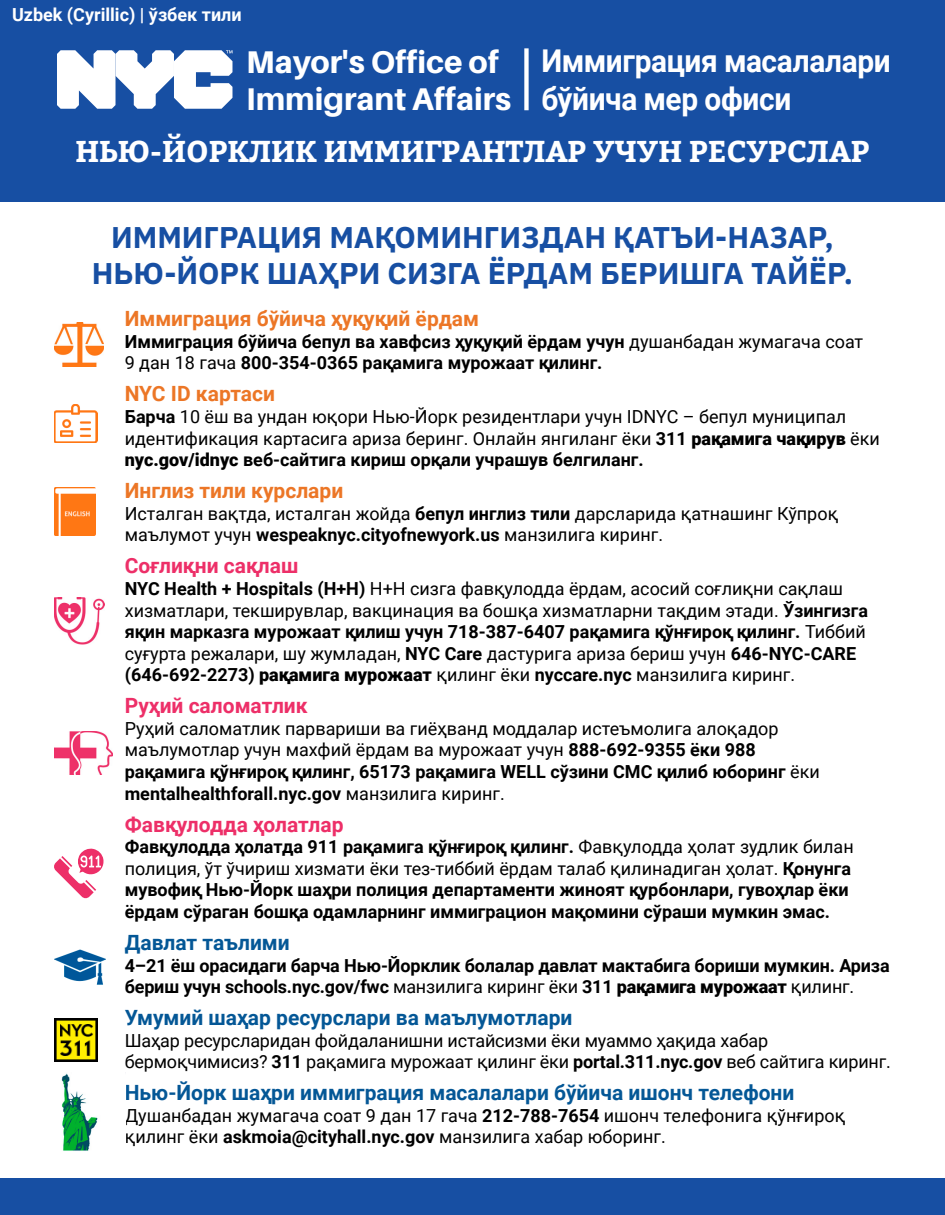
<style>
.page{position:relative;width:945px;height:1215px;background:#fff}
.page>*{position:absolute;margin:0;border:0;box-sizing:border-box;transform-origin:0 0}
.t1{font:700 31.35px/37.7px "Roboto";letter-spacing:-.01em;color:#fff;scale:.95 1}
.t2{font:800 31.35px/37.7px "Aileron";color:#fff}
.t3{font:700 30px/36px "IBM Plex Sans";color:#174fa3;text-align:center}
.t4{font:700 30px "Bitter";color:#fff}
.t5{font:700 21px "Roboto";color:#045796}
.t6{font:700 21px "Roboto";color:#ec7626}
.t7{font:700 21px "Roboto";color:#ed2f68}
.t8{font:18px/21.6px "Roboto";color:#000}
.t9{font:700 18px/21.6px "Roboto";color:#000}
.t10{font:700 18px "Roboto";color:#fff}
.s1{font-weight:400}
.s2{font-weight:700}
.s3{font-weight:900}
</style>
<div class="page">
<div style="left:0;top:0;width:945px;height:202px;background:#174fa3"></div>
<div style="left:0;top:1178px;width:945px;height:37px;background:#174fa3"></div>
<svg style="left:57px;top:50px;width:175px;height:59px"></svg>
<div style="left:524px;top:48px;width:5px;height:62px;background:#fff"></div>
<img style="left:54px;top:322px;width:50px;height:45px">
<img style="left:54px;top:404px;width:43px;height:39px">
<img style="left:54px;top:487px;width:42px;height:49px">
<img style="left:54px;top:597px;width:50px;height:47px">
<img style="left:54px;top:731px;width:59px;height:43px">
<svg style="left:54px;top:848px;width:50px;height:51px"></svg>
<img style="left:54px;top:950px;width:52px;height:34px">
<img style="left:54px;top:1018px;width:43px;height:44px">
<img style="left:61px;top:1073px;width:37px;height:78px">
<svg style="left:71px;top:1073px;width:27px;height:22px"></svg>
<p class="t10" style="left:12px;top:2px;width:231px">Uzbek (Cyrillic) | ўзбек тили</p>
<h1 class="t2" style="left:246px;top:43px;width:267px">Mayor's Office of<br>Immigrant Affairs</h1>
<h1 class="t1" style="left:542px;top:41px;width:369px">Иммиграция масалалари бўйича мер офиси</h1>
<h2 class="t4" style="left:76px;top:128px;width:795px">НЬЮ-ЙОРКЛИК ИММИГРАНТЛАР УЧУН РEСУРСЛАР</h2>
<h1 class="t3" style="left:92px;top:216px;width:763px">ИММИГРАЦИЯ МАҚОМИНГИЗДАН ҚАТЪИ-НАЗАР,<br>НЬЮ‑ЙОРК ШАҲРИ СИЗГА ЁРДАМ БEРИШГА ТАЙЁР.</h1>
<h2 class="t6" style="left:125px;top:304px;width:356px">Иммиграция бўйича ҳуқуқий ёрдам</h2>
<p class="t9" style="left:125px;top:330px;width:740px">Иммиграция бўйича бепул ва хавфсиз ҳуқуқий ёрдам учун <span class="s1">душанбадан жумагача соат<br>9 дан 18 гача</span> 800‑354‑0365 рақамига мурожаат қилинг.</p>
<h2 class="t6" style="left:125px;top:379px;width:152px">NYC ID картаси</h2>
<p class="t8" style="left:125px;top:405px;width:757px"><span class="s2">Барча</span> 10 ёш ва ундан юқори Нью-Йорк резидентлари учун IDNYC – бепул муниципал идентификация картасига ариза беринг. Онлайн янгиланг ёки <span class="s2">311</span> <span class="s3">рақамига чақирув</span> ёки <span class="s3">nyc.gov/idnyc</span> <span class="s2">веб-сайтига кириш орқали учрашув белгиланг.</span></p>
<h2 class="t6" style="left:125px;top:476px;width:220px">Инглиз тили курслари</h2>
<p class="t8" style="left:125px;top:502px;width:715px">Исталган вақтда, исталган жойда <span class="s2">бепул инглиз тили</span> дарсларида қатнашинг Кўпроқ маълумот учун <span class="s2">wespeaknyc.cityofnewyork.us</span> манзилига киринг.</p>
<h2 class="t7" style="left:125px;top:551px;width:175px">Соғлиқни сақлаш</h2>
<p class="t8" style="left:125px;top:577px;width:745px"><span class="s2">NYC Health + Hospitals (H+H)</span> H+H сизга фавқулодда ёрдам, асосий соғлиқни сақлаш хизматлари, текширувлар, вакцинация ва бошқа хизматларни тақдим этади. <span class="s2">Ўзингизга яқин марказга мурожаат қилиш учун 718‑387‑6407 рақамига қўнғироқ қилинг.</span> Тиббий суғурта режалари, шу жумладан, <span class="s2">NYC Care</span> дастурига ариза бериш учун <span class="s2">646‑NYC‑CARE (646‑692‑2273)</span> <span class="s3">рақамига мурожаат</span> қилинг ёки <span class="s2">nyccare.nyc</span> манзилига киринг.</p>
<h2 class="t7" style="left:125px;top:691px;width:184px">Руҳий саломатлик</h2>
<p class="t8" style="left:125px;top:717px;width:697px">Руҳий саломатлик парвариши ва гиёҳванд моддалар истеъмолига алоқадор маълумотлар учун махфий ёрдам ва мурожаат учун <span class="s2">888‑692‑9355 ёки 988 рақамига қўнғироқ қилинг, 65173 рақамига WELL сўзини СМС қилиб юборинг</span> ёки <span class="s2">mentalhealthforall.nyc.gov</span> манзилига киринг.</p>
<h2 class="t7" style="left:125px;top:809px;width:220px">Фавқулодда ҳолатлар</h2>
<p class="t9" style="left:125px;top:835px;width:731px">Фавқулодда ҳолатда 911 рақамига қўнғироқ қилинг. <span class="s1">Фавқулодда ҳолат зудлик билан полиция, ўт ўчириш хизмати ёки тез-тиббий ёрдам талаб қилинадиган ҳолат.</span> Қонунга мувофиқ Нью-Йорк шаҳри полиция департаменти жиноят қурбонлари, гувоҳлар ёки ёрдам сўраган бошқа одамларнинг иммиграцион мақомини сўраши мумкин эмас.</p>
<h2 class="t5" style="left:125px;top:928px;width:167px">Давлат таълими</h2>
<p class="t9" style="left:125px;top:954px;width:766px">4–21 ёш орасидаги барча Нью-Йорклик болалар давлат мактабига бориши мумкин. Ариза бериш учун schools.nyc.gov/fwc <span class="s1">манзилига киринг ёки</span> 311 <span class="s3">рақамига мурожаат</span> <span class="s1">қилинг.</span></p>
<h2 class="t5" style="left:125px;top:1003px;width:449px">Умумий шаҳар ресурслари ва маълумотлари</h2>
<p class="t8" style="left:125px;top:1029px;width:768px">Шаҳар ресурсларидан фойдаланишни истайсизми ёки муаммо ҳақида хабар бермоқчимисиз? <span class="s2">311</span> рақамига мурожаат қилинг ёки <span class="s2">portal.311.nyc.gov</span> веб сайтига киринг.</p>
<h2 class="t5" style="left:125px;top:1078px;width:671px">Нью-Йорк шаҳри иммиграция масалалари бўйича ишонч телефони</h2>
<p class="t8" style="left:125px;top:1104px;width:722px">Душанбадан жумагача соат 9 дан 17 гача <span class="s2">212‑788‑7654</span> ишонч телефонига қўнғироқ қилинг ёки <span class="s2">askmoia@cityhall.nyc.gov</span> манзилига xабар юборинг.</p>
</div>
